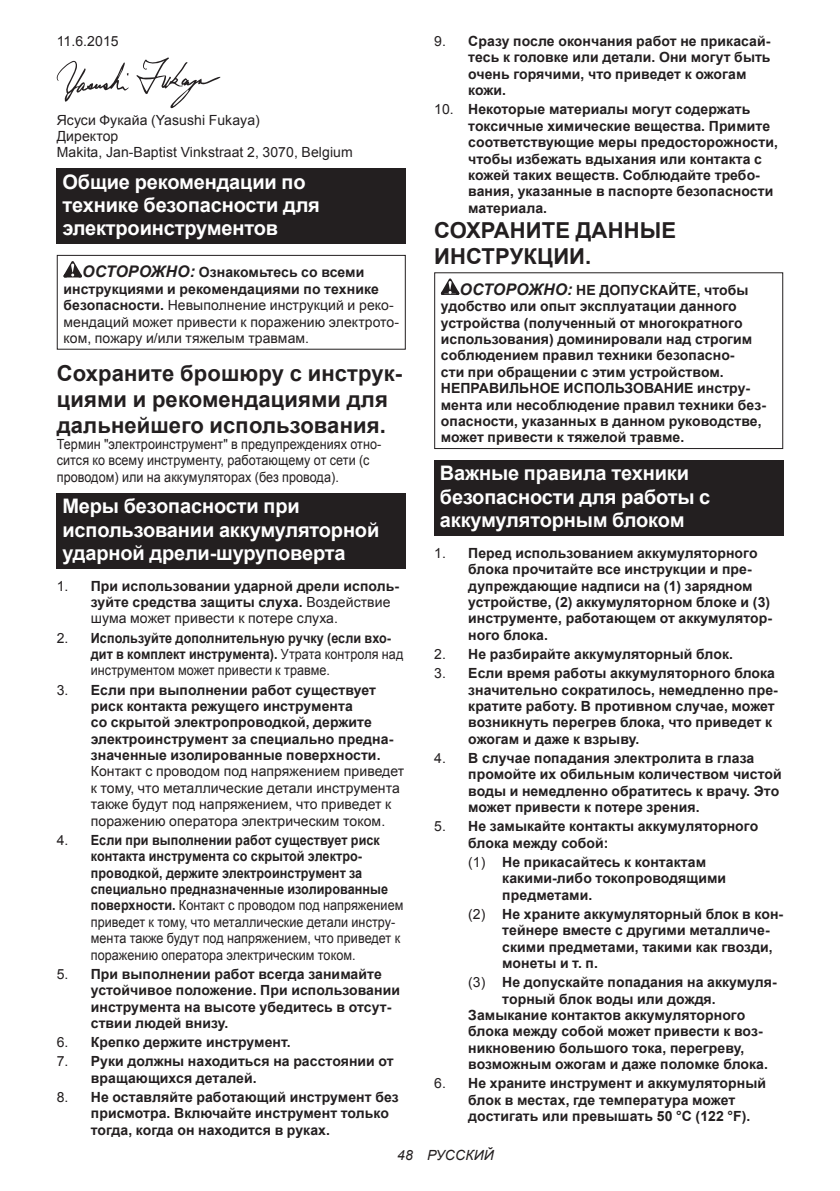
<style>
.page{position:relative;width:840px;height:1191px;background:#fff}
.page>*{position:absolute;margin:0;border:0;box-sizing:border-box;transform-origin:0 0}
.t1{font:700 22px/25.8px "Arial";letter-spacing:.005em;color:#231f20}
.t2{font:700 20px/23.4px "Arial";letter-spacing:-.01em;color:#fff}
.t3{font:700 14px/16.4px "Arial";letter-spacing:.005em;color:#231f20}
.t4{font:700 14px/16.4px "Arial";letter-spacing:.005em;color:#231f20;scale:.9 1}
.t5{font:14px/16.4px "Arial";letter-spacing:.005em;color:#231f20}
.t6{font:14px/16.4px "Arial";letter-spacing:.005em;color:#231f20;scale:.9 1}
.t7{font:italic 14px "Arial";letter-spacing:.005em;color:#231f20}
.s1{font-weight:700;font-style:italic;font-size:16px}
.s2{font-weight:700}
.s3{font-weight:400}
.s4{font-style:italic;font-size:16px}
</style>
<div class="page">
<svg style="left:136px;top:57px;width:84px;height:51px"></svg>
<svg style="left:57px;top:61px;width:72px;height:41px"></svg>
<div style="left:57px;top:169px;width:348px;height:75px;background:#231f20"></div>
<svg style="left:63px;top:261px;width:19px;height:16px"></svg>
<div style="left:57px;top:255px;width:348px;height:95px;border:1px solid #231f20"></div>
<div style="left:57px;top:493px;width:348px;height:75px;background:#231f20"></div>
<svg style="left:440px;top:278px;width:19px;height:17px"></svg>
<div style="left:434px;top:272px;width:348px;height:177px;border:1px solid #231f20"></div>
<div style="left:434px;top:460px;width:348px;height:76px;background:#231f20"></div>
<p class="t5" style="left:57px;top:33px;width:63px">11.6.2015</p>
<p class="t5" style="left:57px;top:112px;width:297px">Ясуси Фукайа (Yasushi Fukaya)<br>Директор<br>Makita, Jan-Baptist Vinkstraat 2, 3070, Belgium</p>
<h2 class="t2" style="left:62px;top:170px;width:259px">Общие рекомендации по технике безопасности для электроинструментов</h2>
<p class="t5" style="left:63px;top:264px;width:337px;text-indent:19px"><span class="s1">ОСТОРОЖНО:</span> <span class="s2">Ознакомьтесь со всеми инструкциями и рекомендациями по технике безопасности.</span> Невыполнение инструкций и реко&shy;мендаций может привести к поражению электрото&shy;ком, пожару и/или тяжелым травмам.</p>
<h1 class="t1" style="left:57px;top:361px;width:347px">Сохраните брошюру с инструк&shy;циями и рекомендациями для дальнейшего использования.</h1>
<p class="t6" style="left:57px;top:436px;width:362px">Термин "электроинструмент" в предупреждениях отно&shy;сится ко всему инструменту, работающему от сети (с проводом) или на аккумуляторах (без провода).</p>
<h2 class="t2" style="left:62px;top:495px;width:318px">Меры безопасности при использовании аккумуляторной ударной дрели-шуруповерта</h2>
<p class="t3" style="left:91px;top:578px;width:309px;text-indent:-34px"><span class="s3">1.</span> При использовании ударной дрели исполь&shy;зуйте средства защиты слуха. <span class="s3">Воздействие шума может привести к потере слуха.</span></p>
<p class="t4" style="left:91px;top:630px;width:348px;text-indent:-34px"><span class="s3">2.</span> Используйте дополнительную ручку (если вхо&shy;дит в комплект инструмента). <span class="s3">Утрата контроля над инструментом может привести к травме.</span></p>
<p class="t3" style="left:91px;top:682px;width:304px;text-indent:-34px"><span class="s3">3.</span> Если при выполнении работ существует риск контакта режущего инструмента<br>со скрытой электропроводкой, держите электроинструмент за специально предна&shy;значенные изолированные поверхности.</p>
<p class="t5" style="left:91px;top:763px;width:315px">Контакт с проводом под напряжением приведет к тому, что металлические детали инструмента также будут под напряжением, что приведет к поражению оператора электрическим током.</p>
<p class="t4" style="left:91px;top:832px;width:349px;text-indent:-34px"><span class="s3">4.</span> Если при выполнении работ существует риск контакта инструмента со скрытой электро&shy;проводкой, держите электроинструмент за специально предназначенные изолированные поверхности. <span class="s3">Контакт с проводом под напряжением приведет к тому, что металлические детали инстру&shy;мента также будут под напряжением, что приведет к поражению оператора электрическим током.</span></p>
<p class="t3" style="left:91px;top:966px;width:310px;text-indent:-34px"><span class="s3">5.</span> При выполнении работ всегда занимайте устойчивое положение. При использовании инструмента на высоте убедитесь в отсут&shy;ствии людей внизу.</p>
<p class="t3" style="left:57px;top:1034px;width:235px"><span class="s3">6.</span> Крепко держите инструмент.</p>
<p class="t3" style="left:91px;top:1053px;width:304px;text-indent:-34px"><span class="s3">7.</span> Руки должны находиться на расстоянии от вращающихся деталей.</p>
<p class="t3" style="left:91px;top:1089px;width:309px;text-indent:-34px"><span class="s3">8.</span> Не оставляйте работающий инструмент без присмотра. Включайте инструмент только тогда, когда он находится в руках.</p>
<p class="t3" style="left:468px;top:33px;width:304px;text-indent:-34px"><span class="s3">9.</span> Сразу после окончания работ не прикасай&shy;тесь к головке или детали. Они могут быть очень горячими, что приведет к ожогам кожи.</p>
<p class="t3" style="left:468px;top:102px;width:311px;text-indent:-34px"><span class="s3">10.</span> Некоторые материалы могут содержать токсичные химические вещества. Примите соответствующие меры предосторожности, чтобы избежать вдыхания или контакта с кожей таких веществ. Соблюдайте требо&shy;вания, указанные в паспорте безопасности материала.</p>
<h1 class="t1" style="left:434px;top:218px;width:243px">СОХРАНИТЕ ДАННЫЕ<br>ИНСТРУКЦИИ.</h1>
<p class="t3" style="left:440px;top:282px;width:326px;text-indent:19px"><span class="s4">ОСТОРОЖНО:</span> НЕ ДОПУСКАЙТЕ, чтобы удобство или опыт эксплуатации данного устройства (полученный от многократного использования) доминировали над строгим соблюдением правил техники безопасно-<br>сти при обращении с этим устройством.<br>НЕПРАВИЛЬНОЕ ИСПОЛЬЗОВАНИЕ инстру&shy;мента или несоблюдение правил техники без&shy;опасности, указанных в данном руководстве, может привести к тяжелой травме.</p>
<h2 class="t2" style="left:439px;top:462px;width:272px">Важные правила техники безопасности для работы с аккумуляторным блоком</h2>
<p class="t3" style="left:468px;top:545px;width:305px;text-indent:-34px"><span class="s3">1.</span> Перед использованием аккумуляторного блока прочитайте все инструкции и пре&shy;дупреждающие надписи на (1) зарядном устройстве, (2) аккумуляторном блоке и (3) инструменте, работающем от аккумулятор&shy;ного блока.</p>
<p class="t3" style="left:434px;top:646px;width:300px"><span class="s3">2.</span> Не разбирайте аккумуляторный блок.</p>
<p class="t3" style="left:468px;top:665px;width:311px;text-indent:-34px"><span class="s3">3.</span> Если время работы аккумуляторного блока значительно сократилось, немедленно пре&shy;кратите работу. В противном случае, может возникнуть перегрев блока, что приведет к ожогам и даже к взрыву.</p>
<p class="t3" style="left:468px;top:750px;width:315px;text-indent:-34px"><span class="s3">4.</span> В случае попадания электролита в глаза промойте их обильным количеством чистой воды и немедленно обратитесь к врачу. Это может привести к потере зрения.</p>
<p class="t3" style="left:468px;top:818px;width:291px;text-indent:-34px"><span class="s3">5.</span> Не замыкайте контакты аккумуляторного блока между собой:</p>
<p class="t3" style="left:502px;top:854px;width:225px;text-indent:-34px"><span class="s3">(1)</span> Не прикасайтесь к контактам какими-либо токопроводящими предметами.</p>
<p class="t3" style="left:502px;top:906px;width:282px;text-indent:-34px"><span class="s3">(2)</span> Не храните аккумуляторный блок в кон&shy;тейнере вместе с другими металличе&shy;скими предметами, такими как гвозди, монеты и т. п.</p>
<p class="t3" style="left:468px;top:974px;width:310px"><span class="s3">(3)</span> Не допускайте попадания на аккумуля-</p>
<p class="t3" style="left:502px;top:991px;width:215px">торный блок воды или дождя.</p>
<p class="t3" style="left:468px;top:1007px;width:278px">Замыкание контактов аккумуляторного</p>
<p class="t3" style="left:468px;top:1023px;width:296px">блока между собой может привести к воз-</p>
<p class="t3" style="left:468px;top:1040px;width:277px">никновению большого тока, перегреву,</p>
<p class="t3" style="left:468px;top:1056px;width:301px">возможным ожогам и даже поломке блока.</p>
<p class="t3" style="left:468px;top:1075px;width:299px;text-indent:-34px"><span class="s3">6.</span> Не храните инструмент и аккумуляторный блок в местах, где температура может достигать или превышать 50 °C (122 °F).</p>
<p class="t7" style="left:397px;top:1146px;width:98px">48 РУССКИЙ</p>
</div>
